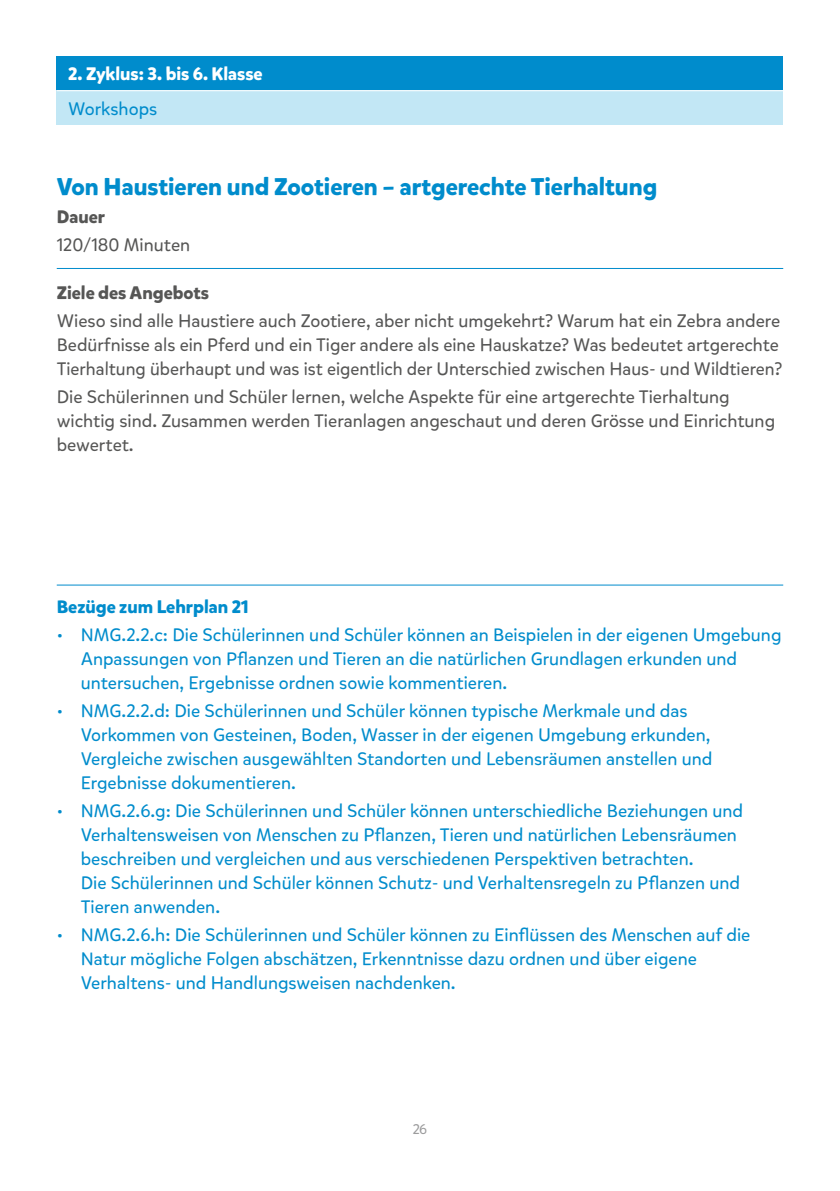
<style>
.page{position:relative;width:840px;height:1191px;background:#fff}
.page>*{position:absolute;margin:0;border:0;box-sizing:border-box;transform-origin:0 0}
.t1{font:700 24px "Mikado";color:#008ccc}
.t2{font:18px/24px "Mikado";color:#008ccc}
.t3{font:18px/24px "Mikado";color:#565655}
.t4{font:700 18px "Mikado";color:#fff}
.t5{font:700 18px "Mikado";color:#565655}
.t6{font:700 18px "Mikado";color:#008ccc}
.t7{font:14px "Mikado";color:#9c9c9d}
</style>
<div class="page">
<div style="left:57px;top:57px;width:725px;height:34px;background:#008ccc"></div>
<div style="left:57px;top:91px;width:725px;height:34px;background:#c2e7f5"></div>
<hr style="left:57px;top:90px;width:725px;height:1px;background:#fff">
<hr style="left:57px;top:584px;width:725px;height:1px;background:#008ccc">
<hr style="left:57px;top:268px;width:725px;height:1px;background:#008ccc">
<p class="t4" style="left:68px;top:63px;width:196px">2. Zyklus: 3. bis 6. Klasse</p>
<p class="t2" style="left:68px;top:97px;width:91px">Workshops</p>
<h1 class="t1" style="left:57px;top:172px;width:601px">Von Haustieren und Zootieren – artgerechte Tierhaltung</h1>
<p class="t5" style="left:57px;top:206px;width:50px">Dauer</p>
<p class="t3" style="left:57px;top:233px;width:135px">120/180 Minuten</p>
<p class="t5" style="left:57px;top:282px;width:154px">Ziele des Angebots</p>
<p class="t3" style="left:57px;top:309px;width:726px">Wieso sind alle Haustiere auch Zootiere, aber nicht umgekehrt? Warum hat ein Zebra andere<br>Bedürfnisse als ein Pferd und ein Tiger andere als eine Hauskatze? Was bedeutet artgerechte<br>Tierhaltung überhaupt und was ist eigentlich der Unterschied zwischen Haus- und Wildtieren?</p>
<p class="t3" style="left:57px;top:385px;width:719px">Die Schülerinnen und Schüler lernen, welche Aspekte für eine artgerechte Tierhaltung wichtig sind. Zusammen werden Tieranlagen angeschaut und deren Grösse und Einrichtung bewertet.</p>
<p class="t6" style="left:57px;top:595px;width:193px">Bezüge zum Lehrplan 21</p>
<p class="t2" style="left:81px;top:623px;width:701px;text-indent:-24px">• NMG.2.2.c: Die Schülerinnen und Schüler können an Beispielen in der eigenen Umgebung<br>Anpassungen von Pflanzen und Tieren an die natürlichen Grundlagen erkunden und untersuchen, Ergebnisse ordnen sowie kommentieren.</p>
<p class="t2" style="left:81px;top:699px;width:632px;text-indent:-24px">• NMG.2.2.d: Die Schülerinnen und Schüler können typische Merkmale und das Vorkommen von Gesteinen, Boden, Wasser in der eigenen Umgebung erkunden, Vergleiche zwischen ausgewählten Standorten und Lebensräumen anstellen und Ergebnisse dokumentieren.</p>
<p class="t2" style="left:81px;top:799px;width:663px;text-indent:-24px">• NMG.2.6.g: Die Schülerinnen und Schüler können unterschiedliche Beziehungen und Verhaltensweisen von Menschen zu Pflanzen, Tieren und natürlichen Lebensräumen beschreiben und vergleichen und aus verschiedenen Perspektiven betrachten.<br>Die Schülerinnen und Schüler können Schutz- und Verhaltensregeln zu Pflanzen und Tieren anwenden.</p>
<p class="t2" style="left:81px;top:923px;width:670px;text-indent:-24px">• NMG.2.6.h: Die Schülerinnen und Schüler können zu Einflüssen des Menschen auf die<br>Natur mögliche Folgen abschätzen, Erkenntnisse dazu ordnen und über eigene<br>Verhaltens- und Handlungsweisen nachdenken.</p>
<p class="t7" style="left:412px;top:1121px;width:16px">26</p>
</div>
